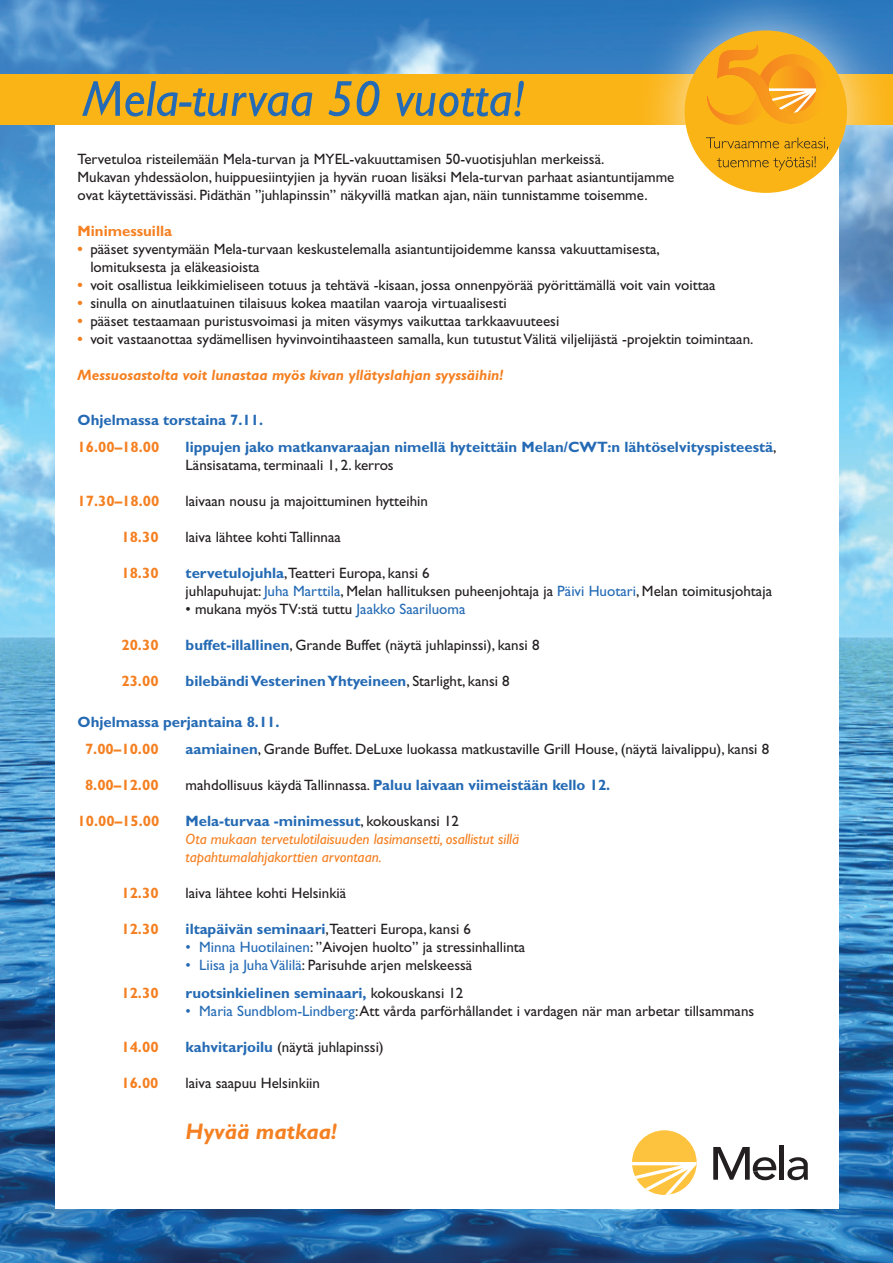
<style>
.page{position:relative;width:893px;height:1263px;background:#fff}
.page>*{position:absolute;margin:0;border:0;box-sizing:border-box;transform-origin:0 0}
.t1{font:italic 700 22.5px "Gill Sans";color:#f58021}
.t2{font:15px "Gill Sans";color:#231f20}
.t3{font:700 15px/18px "Gill Sans";color:#246ab4}
.t4{font:700 15px "Gill Sans";color:#f58021}
.t5{font:italic 15px "Gill Sans";color:#f58021}
.t6{font:italic 700 15px "Gill Sans";color:#f58021}
.s1{font-weight:700;color:#f58021}
.s2{font-weight:400;color:#231f20}
.s3{font-weight:700;color:#246ab4}
.s4{color:#246ab4}
</style>
<div class="page">
<img style="left:0;top:0;width:893px;height:1263px">
<div style="left:55px;top:120px;width:783px;height:1089px;background:#fff"></div>
<svg style="left:713px;top:1147px;width:63px;height:33px"></svg>
<hr style="left:780px;top:1145px;width:4px;height:35px;background:#231f20">
<svg style="left:787px;top:1157px;width:21px;height:23px"></svg>
<div style="left:632px;top:1130px;width:65px;height:65px;background:#fec33e;border-radius:50%"></div>
<svg style="left:632px;top:1162px;width:65px;height:33px"></svg>
<div style="left:0;top:74px;width:893px;height:51px;background:#fbb416"></div>
<div style="left:632px;top:0;width:261px;height:246px;background:#fff;opacity:.75"></div>
<div style="left:685px;top:30px;width:162px;height:163px;background:#fbb416;border-radius:50%"></div>
<svg style="left:717px;top:156px;width:99px;height:15px"></svg>
<svg style="left:706px;top:137px;width:122px;height:13px"></svg>
<svg style="left:707px;top:0;width:120px;height:125px"></svg>
<svg style="left:82px;top:81px;width:442px;height:36px"></svg>
<p class="t2" style="left:78px;top:150px;width:528px">Tervetuloa risteilemään Mela-turvan ja MYEL-vakuuttamisen 50-vuotisjuhlan merkeissä.</p>
<p class="t2" style="left:78px;top:168px;width:598px">Mukavan yhdessäolon, huippuesiintyjien ja hyvän ruoan lisäksi Mela-turvan parhaat asiantuntijamme</p>
<p class="t2" style="left:78px;top:186px;width:571px">ovat käytettävissäsi. Pidäthän ”juhlapinssin” näkyvillä matkan ajan, näin tunnistamme toisemme.</p>
<p class="t4" style="left:78px;top:222px;width:96px">Minimessuilla</p>
<p class="t2" style="left:78px;top:240px;width:584px"><span class="s1">•</span> pääset syventymään Mela-turvaan keskustelemalla asiantuntijoidemme kanssa vakuuttamisesta,</p>
<p class="t2" style="left:90px;top:258px;width:171px">lomituksesta ja eläkeasioista</p>
<p class="t2" style="left:78px;top:276px;width:639px"><span class="s1">•</span> voit osallistua leikkimieliseen totuus ja tehtävä -kisaan, jossa onnenpyörää pyörittämällä voit vain voittaa</p>
<p class="t2" style="left:78px;top:294px;width:431px"><span class="s1">•</span> sinulla on ainutlaatuinen tilaisuus kokea maatilan vaaroja virtuaalisesti</p>
<p class="t2" style="left:78px;top:312px;width:483px"><span class="s1">•</span> pääset testaamaan puristusvoimasi ja miten väsymys vaikuttaa tarkkaavuuteesi</p>
<p class="t2" style="left:78px;top:330px;width:677px"><span class="s1">•</span> voit vastaanottaa sydämellisen hyvinvointihaasteen samalla, kun tutustut Välitä viljelijästä -projektin toimintaan.</p>
<p class="t6" style="left:78px;top:366px;width:427px">Messuosastolta voit lunastaa myös kivan yllätyslahjan syyssäihin!</p>
<p class="t3" style="left:78px;top:411px;width:187px">Ohjelmassa torstaina 7.11.</p>
<p class="t4" style="left:78px;top:438px;width:83px">16.00–18.00</p>
<p class="t3" style="left:186px;top:438px;width:592px">lippujen jako matkanvaraajan nimellä hyteittäin Melan/CWT:n lähtöselvityspisteestä<span class="s2">,<br>Länsisatama, terminaali 1, 2. kerros</span></p>
<p class="t4" style="left:78px;top:492px;width:83px">17.30–18.00</p>
<p class="t2" style="left:186px;top:492px;width:244px">laivaan nousu ja majoittuminen hytteihin</p>
<p class="t4" style="left:121px;top:528px;width:39px">18.30</p>
<p class="t2" style="left:186px;top:528px;width:157px">laiva lähtee kohti Tallinnaa</p>
<p class="t4" style="left:121px;top:564px;width:39px">18.30</p>
<p class="t2" style="left:186px;top:564px;width:246px"><span class="s3">tervetulojuhla</span>,Teatteri Europa, kansi 6</p>
<p class="t2" style="left:186px;top:582px;width:588px">juhlapuhujat: <span class="s4">Juha Marttila</span>, Melan hallituksen puheenjohtaja ja <span class="s4">Päivi Huotari</span>, Melan toimitusjohtaja</p>
<p class="t2" style="left:186px;top:600px;width:281px">• mukana myös TV:stä tuttu <span class="s4">Jaakko Saariluoma</span></p>
<p class="t4" style="left:121px;top:636px;width:39px">20.30</p>
<p class="t2" style="left:186px;top:636px;width:355px"><span class="s3">buffet-illallinen</span>, Grande Buffet (näytä juhlapinssi), kansi 8</p>
<p class="t4" style="left:121px;top:672px;width:39px">23.00</p>
<p class="t3" style="left:186px;top:672px;width:326px">bilebändi Vesterinen Yhtyeineen<span class="s2">, Starlight, kansi 8</span></p>
<p class="t3" style="left:78px;top:712px;width:204px">Ohjelmassa perjantaina 8.11.</p>
<p class="t4" style="left:85px;top:739px;width:75px">7.00–10.00</p>
<p class="t2" style="left:186px;top:740px;width:585px"><span class="s3">aamiainen</span>, Grande Buffet. DeLuxe luokassa matkustaville Grill House, (näytä laivalippu), kansi 8</p>
<p class="t4" style="left:85px;top:775px;width:75px">8.00–12.00</p>
<p class="t3" style="left:186px;top:775px;width:426px"><span class="s2">mahdollisuus käydä Tallinnassa.</span> Paluu laivaan viimeistään kello 12.</p>
<p class="t4" style="left:78px;top:811px;width:83px">10.00–15.00</p>
<p class="t3" style="left:186px;top:811px;width:275px">Mela-turvaa -minimessut<span class="s2">, kokouskansi 12</span></p>
<p class="t5" style="left:186px;top:830px;width:335px">Ota mukaan tervetulotilaisuuden lasimansetti, osallistut sillä</p>
<p class="t5" style="left:186px;top:848px;width:198px">tapahtumalahjakorttien arvontaan.</p>
<p class="t4" style="left:121px;top:883px;width:39px">12.30</p>
<p class="t2" style="left:186px;top:884px;width:162px">laiva lähtee kohti Helsinkiä</p>
<p class="t4" style="left:121px;top:919px;width:39px">12.30</p>
<p class="t2" style="left:186px;top:920px;width:287px"><span class="s3">iltapäivän seminaari</span>,Teatteri Europa, kansi 6</p>
<p class="t2" style="left:186px;top:938px;width:341px"><span class="s4">• Minna Huotilainen</span>: ”Aivojen huolto” ja stressinhallinta</p>
<p class="t2" style="left:186px;top:956px;width:288px"><span class="s4">• Liisa ja Juha Välilä</span>: Parisuhde arjen melskeessä</p>
<p class="t4" style="left:121px;top:984px;width:39px">12.30</p>
<p class="t3" style="left:186px;top:984px;width:279px">ruotsinkielinen seminaari, <span class="s2">kokouskansi 12</span></p>
<p class="t2" style="left:186px;top:1002px;width:570px"><span class="s4">• Maria Sundblom-Lindberg</span>: Att vårda parförhållandet i vardagen när man arbetar tillsammans</p>
<p class="t4" style="left:121px;top:1038px;width:39px">14.00</p>
<p class="t2" style="left:186px;top:1038px;width:200px"><span class="s3">kahvitarjoilu</span> (näytä juhlapinssi)</p>
<p class="t4" style="left:121px;top:1074px;width:39px">16.00</p>
<p class="t2" style="left:186px;top:1074px;width:136px">laiva saapuu Helsinkiin</p>
<p class="t1" style="left:186px;top:1118px;width:153px">Hyvää matkaa!</p>
</div>
